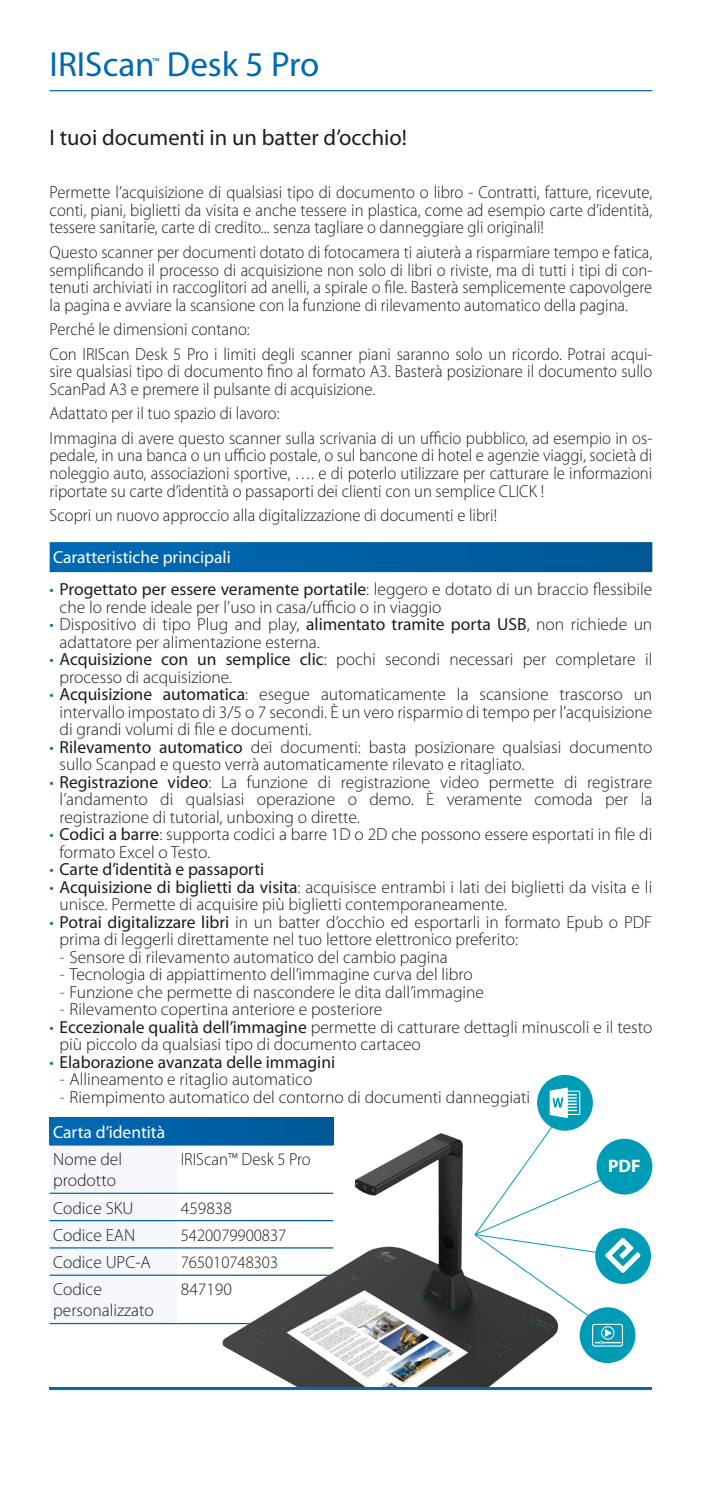
<style>
.page{position:relative;width:702px;height:1489px;background:#fff}
.page>*{position:absolute;margin:0;border:0;box-sizing:border-box;transform-origin:0 0}
.t1{font:35px "Myriad Pro";color:#0069b4}
.slogan{font:22.5px "Myriad Pro";color:#1d1d1b}
.t2{font:700 18px "Myriad Pro";color:#fff}
.texte{font:300 17.5px/17.5px "Myriad Pro";color:#1d1d1b}
.texte-2{font:300 17.5px/17.5px "Myriad Pro";color:#1d1d1b;text-align:justify;scale:.95 1}
.text_table{font:300 17.5px/21px "Myriad Pro";color:#1d1d1b}
.t3{font:17.5px "Myriad Pro";color:#1d1d1b}
.subtitle{font:17.5px "Myriad Pro";color:#fff}
.text{font:300 17.5px "Myriad Pro";color:#1d1d1b;scale:.95 1}
.title_table{font:17.5px "Myriad Pro";color:#fff}
.text-2{font:300 17.5px "Myriad Pro";color:#1d1d1b}
.t4{font:11.75px "Myriad Pro";color:#0069b4}
.s1{color:#0069b4}
.s2{font-weight:400}
.s3{font-weight:300;color:#0069b4}
</style>
<div class="page">
<hr style="left:50px;top:90px;width:602px;height:1px;background:#0069b4">
<div style="left:50px;top:542px;width:602px;height:30px;background:linear-gradient(to right,#006ab5,#005795)"></div>
<div style="left:50px;top:1117px;width:283px;height:27px;background:linear-gradient(to right,#006ab5,#005795)"></div>
<div style="left:50px;top:1145px;width:127px;height:131px;background:#f5f7fd"></div>
<hr style="left:50px;top:1116px;width:127px;height:2px;background:#fff">
<hr style="left:177px;top:1116px;width:156px;height:2px;background:#fff">
<hr style="left:50px;top:1192px;width:127px;height:1px;background:#fff">
<hr style="left:50px;top:1219px;width:127px;height:2px;background:#fff">
<hr style="left:50px;top:1247px;width:127px;height:1px;background:#fff">
<hr style="left:50px;top:1274px;width:127px;height:1px;background:#fff">
<img style="left:211px;top:1128px;width:348px;height:258px">
<div style="left:537px;top:1074px;width:56px;height:56px;background:#009cb5;border-radius:50%"></div>
<svg style="left:549px;top:1087px;width:31px;height:31px"></svg>
<div style="left:595px;top:1227px;width:56px;height:56px;background:#009cb5;border-radius:50%"></div>
<div style="left:579px;top:1307px;width:56px;height:55px;background:#009cb5;border-radius:50%"></div>
<div style="left:592px;top:1323px;width:31px;height:23px;border:1px solid #fff;border-radius:2px"></div>
<svg style="left:595px;top:1328px;width:25px;height:16px"></svg>
<div style="left:601px;top:1326px;width:13px;height:13px;border:1px solid #fff;border-radius:50%"></div>
<svg style="left:473px;top:1124px;width:167px;height:196px"></svg>
<div style="left:596px;top:1138px;width:56px;height:56px;background:#009cb5;border-radius:50%"></div>
<hr style="left:50px;top:1386px;width:602px;height:3px;background:#0069b4">
<p class="t1" style="left:50px;top:45px;width:271px">IRIScan Desk 5 Pro</p>
<p class="t4" style="left:152px;top:56px;width:9px">™</p>
<p class="slogan" style="left:50px;top:126px;width:359px">I tuoi documenti in un batter d’occhio!</p>
<p class="texte-2" style="left:50px;top:184px;width:636px">Permette l’acquisizione di qualsiasi tipo di documento o libro - Contratti, fatture, ricevute, conti, piani, biglietti da visita e anche tessere in plastica, come ad esempio carte d’identità, tessere sanitarie, carte di credito... senza tagliare o danneggiare gli originali!</p>
<p class="texte-2" style="left:50px;top:244px;width:636px">Questo scanner per documenti dotato di fotocamera ti aiuterà a risparmiare tempo e fatica, semplificando il processo di acquisizione non solo di libri o riviste, ma di tutti i tipi di con&shy;tenuti archiviati in raccoglitori ad anelli, a spirale o file. Basterà semplicemente capovolgere la pagina e avviare la scansione con la funzione di rilevamento automatico della pagina.</p>
<p class="texte-2" style="left:50px;top:321px;width:212px">Perché le dimensioni contano:</p>
<p class="texte-2" style="left:50px;top:345px;width:636px">Con IRIScan Desk 5 Pro i limiti degli scanner piani saranno solo un ricordo. Potrai acqui&shy;sire qualsiasi tipo di documento fino al formato A3. Basterà posizionare il documento sullo ScanPad A3 e premere il pulsante di acquisizione.</p>
<p class="texte-2" style="left:50px;top:405px;width:243px">Adattato per il tuo spazio di lavoro:</p>
<p class="texte-2" style="left:50px;top:429px;width:636px">Immagina di avere questo scanner sulla scrivania di un ufficio pubblico, ad esempio in os&shy;pedale, in una banca o un ufficio postale, o sul bancone di hotel e agenzie viaggi, società di noleggio auto, associazioni sportive, …. e di poterlo utilizzare per catturare le informazioni riportate su carte d’identità o passaporti dei clienti con un semplice CLICK !</p>
<p class="texte-2" style="left:50px;top:507px;width:472px">Scopri un nuovo approccio alla digitalizzazione di documenti e libri!</p>
<p class="subtitle" style="left:53px;top:548px;width:179px">Caratteristiche principali</p>
<p class="texte" style="left:60px;top:580px;width:594px;text-indent:-10px"><span class="s1">•</span> <span class="s2">Progettato per essere veramente portatile</span>: leggero e dotato di un braccio flessibile che lo rende ideale per l’uso in casa/ufficio o in viaggio</p>
<p class="texte" style="left:60px;top:615px;width:594px;text-indent:-10px"><span class="s1">•</span> Dispositivo di tipo Plug and play, <span class="s2">alimentato tramite porta USB</span>, non richiede un adattatore per alimentazione esterna.</p>
<p class="texte" style="left:60px;top:650px;width:594px;text-indent:-10px"><span class="s1">•</span> <span class="s2">Acquisizione con un semplice clic</span>: pochi secondi necessari per completare il processo di acquisizione.</p>
<p class="texte" style="left:60px;top:685px;width:594px;text-align:justify;text-indent:-10px"><span class="s1">•</span> <span class="s2">Acquisizione automatica</span>: esegue automaticamente la scansione trascorso un intervallo impostato di 3/5 o 7 secondi. È un vero risparmio di tempo per l’acquisizione di grandi volumi di file e documenti.</p>
<p class="texte" style="left:60px;top:738px;width:594px;text-indent:-10px"><span class="s1">•</span> <span class="s2">Rilevamento automatico</span> dei documenti: basta posizionare qualsiasi documento sullo Scanpad e questo verrà automaticamente rilevato e ritagliato.</p>
<p class="texte" style="left:60px;top:773px;width:594px;text-align:justify;text-indent:-10px"><span class="s1">•</span> <span class="s2">Registrazione video</span>: La funzione di registrazione video permette di registrare l’andamento di qualsiasi operazione o demo. È veramente comoda per la registrazione di tutorial, unboxing o dirette.</p>
<p class="texte" style="left:60px;top:825px;width:594px;text-indent:-10px"><span class="s1">•</span> <span class="s2">Codici a barre</span>: supporta codici a barre 1D o 2D che possono essere esportati in file di formato Excel o Testo.</p>
<p class="t3" style="left:50px;top:859px;width:216px"><span class="s3">•</span> Carte d’identità e passaporti</p>
<p class="texte" style="left:60px;top:878px;width:594px;text-indent:-10px"><span class="s1">•</span> <span class="s2">Acquisizione di biglietti da visita</span>: acquisisce entrambi i lati dei biglietti da visita e li unisce. Permette di acquisire più biglietti contemporaneamente.</p>
<p class="texte" style="left:60px;top:913px;width:594px;text-indent:-10px"><span class="s1">•</span> <span class="s2">Potrai digitalizzare libri</span> in un batter d’occhio ed esportarli in formato Epub o PDF prima di leggerli direttamente nel tuo lettore elettronico preferito:</p>
<p class="texte" style="left:60px;top:948px;width:390px"><span class="s1">-</span> Sensore di rilevamento automatico del cambio pagina</p>
<p class="texte" style="left:60px;top:965px;width:415px"><span class="s1">-</span> Tecnologia di appiattimento dell’immagine curva del libro</p>
<p class="texte" style="left:60px;top:983px;width:426px"><span class="s1">-</span> Funzione che permette di nascondere le dita dall’immagine</p>
<p class="texte" style="left:60px;top:1000px;width:324px"><span class="s1">-</span> Rilevamento copertina anteriore e posteriore</p>
<p class="texte" style="left:60px;top:1018px;width:594px;text-indent:-10px"><span class="s1">•</span> <span class="s2">Eccezionale qualità dell’immagine</span> permette di catturare dettagli minuscoli e il testo più piccolo da qualsiasi tipo di documento cartaceo</p>
<p class="t3" style="left:50px;top:1052px;width:287px"><span class="s3">•</span> Elaborazione avanzata delle immagini</p>
<p class="texte" style="left:60px;top:1070px;width:254px"><span class="s1">-</span> Allineamento e ritaglio automatico</p>
<p class="texte" style="left:60px;top:1088px;width:472px"><span class="s1">-</span> Riempimento automatico del contorno di documenti danneggiati</p>
<p class="title_table" style="left:53px;top:1122px;width:113px">Carta d’identità</p>
<p class="text_table" style="left:53px;top:1149px;width:70px">Nome del prodotto</p>
<p class="text" style="left:181px;top:1149px;width:138px">IRIScan™ Desk 5 Pro</p>
<p class="text_table" style="left:53px;top:1197px;width:82px">Codice SKU</p>
<p class="text-2" style="left:181px;top:1197px;width:53px">459838</p>
<p class="text_table" style="left:53px;top:1224px;width:84px">Codice EAN</p>
<p class="texte-2" style="left:181px;top:1226px;width:113px">5420079900837</p>
<p class="text_table" style="left:53px;top:1251px;width:99px">Codice UPC-A</p>
<p class="texte-2" style="left:181px;top:1253px;width:104px">765010748303</p>
<p class="text_table" style="left:53px;top:1279px;width:102px">Codice personalizzato</p>
<p class="texte" style="left:181px;top:1280px;width:53px">847190</p>
<p class="t2" style="left:608px;top:1154px;width:34px">PDF</p>
</div>
